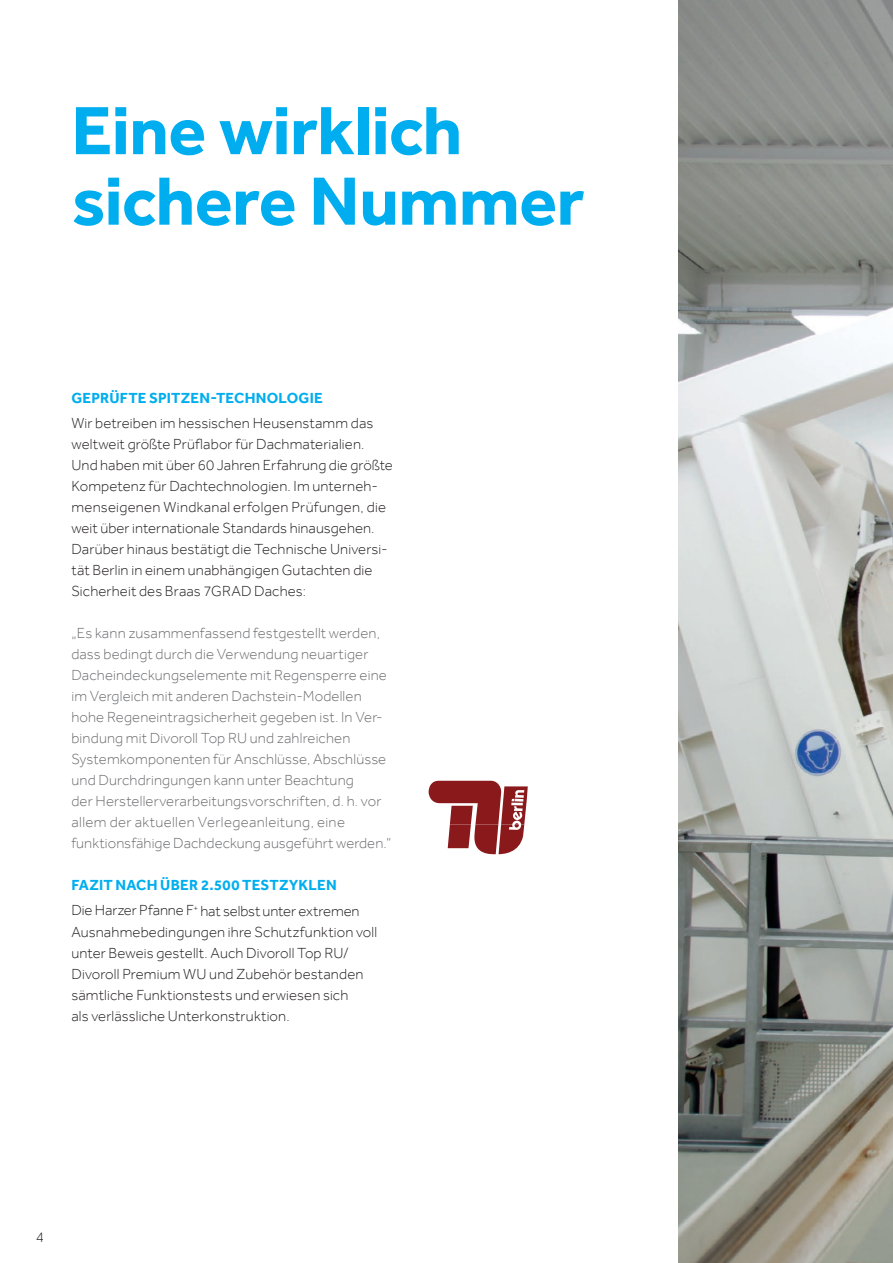
<style>
.page{position:relative;width:893px;height:1263px;background:#fff}
.page>*{position:absolute;margin:0;border:0;box-sizing:border-box;transform-origin:0 0}
.t1{font:700 70.5px/70.5px "Effra";letter-spacing:-.01em;color:#00aeef}
.t2{font:300 15px/21px "Effra";letter-spacing:.005em;color:#231f20}
.t3{font:300 15px/21px "Effra";letter-spacing:.01em;color:#6c6d70}
.t4{font:700 15px "Effra";letter-spacing:.015em;color:#00aeef}
.s1{font-weight:700;color:#00aeef}
</style>
<div class="page">
<svg style="left:429px;top:781px;width:99px;height:73px"></svg>
<img style="left:679px;top:0;width:214px;height:1263px">
<h1 class="t1" style="left:71px;top:95px;width:514px">Eine wirklich sichere Nummer</h1>
<p class="t4" style="left:71px;top:389px;width:253px">GEPRÜFTE SPITZEN-TECHNOLOGIE</p>
<p class="t2" style="left:71px;top:412px;width:323px">Wir betreiben im hessischen Heusenstamm das weltweit größte Prüflabor für Dachmaterialien.<br>Und haben mit über 60 Jahren Erfahrung die größte Kompetenz für Dachtechnologien. Im unterneh&shy;menseigenen Windkanal erfolgen Prüfungen, die weit über internationale Standards hinausgehen.<br>Darüber hinaus bestätigt die Technische Universi&shy;tät Berlin in einem unabhängigen Gutachten die Sicherheit des Braas 7GRAD Daches:</p>
<p class="t3" style="left:71px;top:622px;width:321px">„Es kann zusammenfassend festgestellt werden, dass bedingt durch die Verwendung neuartiger Dacheindeckungselemente mit Regensperre eine im Vergleich mit anderen Dachstein-Modellen hohe Regeneintragsicherheit gegeben ist. In Ver&shy;bindung mit Divoroll Top RU und zahlreichen Systemkomponenten für Anschlüsse, Abschlüsse und Durchdringungen kann unter Beachtung<br>der Herstellerverarbeitungsvorschriften, d. h. vor allem der aktuellen Verlegeanleitung, eine funktionsfähige Dachdeckung ausgeführt werden.“</p>
<p class="t2" style="left:71px;top:872px;width:290px;line-height:25.2px"><span class="s1">FAZIT NACH ÜBER 2.500 TESTZYKLEN<br></span>Die Harzer Pfanne F<sup>+</sup> hat selbst unter extremen</p>
<p class="t2" style="left:71px;top:921px;width:307px">Ausnahmebedingungen ihre Schutzfunktion voll unter Beweis gestellt. Auch Divoroll Top RU/ Divoroll Premium WU und Zubehör bestanden sämtliche Funktionstests und erwiesen sich<br>als verlässliche Unterkonstruktion.</p>
<p class="t2" style="left:36px;top:1226px;width:10px">4</p>
</div>
